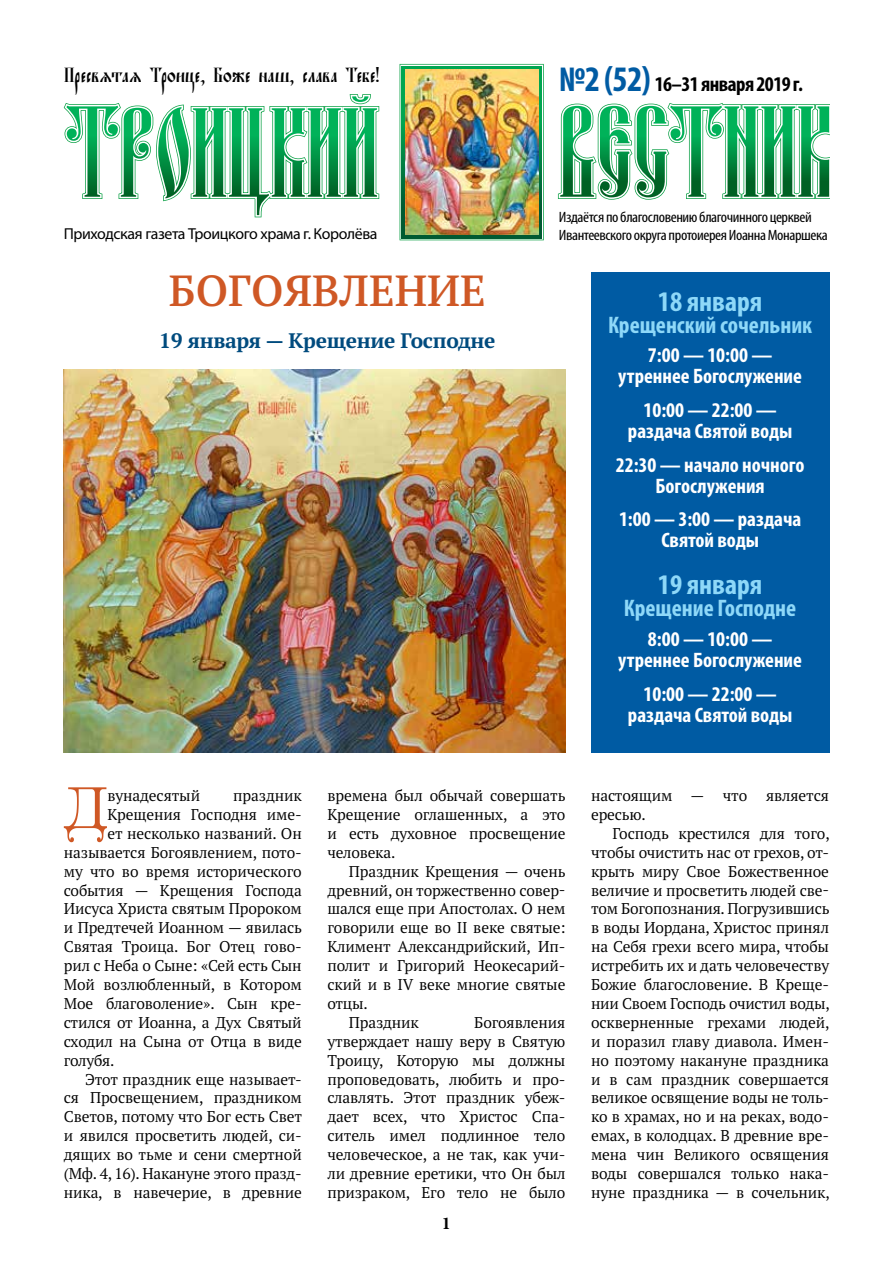
<style>
.page{position:relative;width:893px;height:1263px;background:#fff}
.page>*{position:absolute;margin:0;border:0;box-sizing:border-box;transform-origin:0 0}
.t1{font:63.9px "Antikvarika";color:#cf5825;scale:.91 1}
.t2{font:600 43.5px "PT Serif Pro";color:#cf5825}
.t3{font:700 condensed 28.5px "Myriad Pro";color:#8ed8f8}
.t4{font:700 condensed 24px "Myriad Pro";color:#8ed8f8}
.t5{font:21.75px "Akathistos ie Ucs Regular";letter-spacing:-.025em;color:#000}
.t6{font:700 condensed 21px/21px "Myriad Pro";color:#fff;text-align:center}
.t7{font:700 21px "PT Serif Pro";letter-spacing:-.015em;color:#004b7e}
.t8{font:700 condensed 21px "Myriad Pro";letter-spacing:-.025em;color:#000}
.t9{font:700 18px "Minion Pro";color:#000}
.t10{font:15.9px "Myriad Pro";letter-spacing:-.025em;color:#000}
.t11{font:15.6px/18.9px "PT Serif Pro";letter-spacing:-.01em;color:#000;text-align:justify}
.t12{font:condensed 15px/18px "Myriad Pro";letter-spacing:-.025em;color:#000;scale:1.1 1}
.s1{font-size:36px;color:#005ba3}
</style>
<div class="page">
<div style="left:400px;top:65px;width:143px;height:175px;border:3px solid #fff"></div>
<svg style="left:402px;top:66px;width:140px;height:172px;background:#1e8a47"></svg>
<svg style="left:64px;top:94px;width:316px;height:124px"></svg>
<svg style="left:557px;top:103px;width:272px;height:97px"></svg>
<img style="left:405px;top:70px;width:133px;height:165px">
<img style="left:64px;top:370px;width:502px;height:382px">
<div style="left:591px;top:272px;width:238px;height:480px;background:#005ba3"></div>
<h3 class="t5" style="left:64px;top:62px;width:318px">Пресвzтаz Троице, Боже наш, слава Тебе!</h3>
<p class="t10" style="left:64px;top:224px;width:315px">Приходская газета Троицкого храма г. Королёва</p>
<h2 class="t2" style="left:169px;top:262px;width:318px">БОГОЯВЛЕНИЕ</h2>
<h3 class="t7" style="left:159px;top:327px;width:338px">19 января — Крещение Господне</h3>
<h3 class="t8" style="left:559px;top:71px;width:246px"><span class="s1">№2 (52)</span> 16–31 января 2019 г.</h3>
<p class="t12" style="left:559px;top:208px;width:246px">Издаётся по благословению благочинного церквей<br>Ивантеевского округа протоиерея Иоанна Монаршека</p>
<h3 class="t3" style="left:658px;top:283px;width:106px">18 января</h3>
<h3 class="t4" style="left:608px;top:310px;width:206px">Крещенский сочельник</h3>
<h3 class="t6" style="left:618px;top:344px;width:185px">7:00 — 10:00 — утреннее Богослужение</h3>
<h3 class="t6" style="left:628px;top:399px;width:166px">10:00 — 22:00 — раздача Святой воды</h3>
<h3 class="t6" style="left:616px;top:454px;width:190px">22:30 — начало ночного<br>Богослужения</h3>
<h3 class="t6" style="left:619px;top:508px;width:184px">1:00 — 3:00 — раздача<br>Святой воды</h3>
<h3 class="t3" style="left:658px;top:567px;width:106px">19 января</h3>
<h3 class="t4" style="left:624px;top:593px;width:174px">Крещение Господне</h3>
<h3 class="t6" style="left:618px;top:628px;width:185px">8:00 — 10:00 — утреннее Богослужение</h3>
<h3 class="t6" style="left:628px;top:683px;width:166px">10:00 — 22:00 — раздача Святой воды</h3>
<h1 class="t1" style="left:63px;top:774px;width:52px">Д</h1>
<p class="t11" style="left:107px;top:786px;width:94px">вунадесятый</p>
<p class="t11" style="left:233px;top:786px;width:70px">праздник</p>
<p class="t11" style="left:107px;top:805px;width:196px">Крещения Господня име-</p>
<p class="t11" style="left:107px;top:823px;width:196px">ет несколько названий. Он</p>
<p class="t11" style="left:64px;top:842px;width:240px">называется Богоявлением, пото-</p>
<p class="t11" style="left:64px;top:861px;width:239px">му что во время исторического</p>
<p class="t11" style="left:64px;top:880px;width:240px">события — Крещения Господа</p>
<p class="t11" style="left:64px;top:899px;width:239px">Иисуса Христа святым Пророком</p>
<p class="t11" style="left:64px;top:918px;width:240px">и Предтечей Иоанном — явилась</p>
<p class="t11" style="left:64px;top:937px;width:240px">Святая Троица. Бог Отец гово-</p>
<p class="t11" style="left:64px;top:956px;width:239px">рил с Неба о Сыне: «Сей есть Сын</p>
<p class="t11" style="left:64px;top:975px;width:239px">Мой возлюбленный, в Котором</p>
<p class="t11" style="left:64px;top:994px;width:240px">Мое благоволение». Сын кре-</p>
<p class="t11" style="left:64px;top:1012px;width:239px">стился от Иоанна, а Дух Святый</p>
<p class="t11" style="left:64px;top:1031px;width:240px">сходил на Сына от Отца в виде</p>
<p class="t11" style="left:64px;top:1050px;width:52px">голубя.</p>
<p class="t11" style="left:85px;top:1069px;width:218px">Этот праздник еще называет-</p>
<p class="t11" style="left:64px;top:1088px;width:239px">ся Просвещением, праздником</p>
<p class="t11" style="left:64px;top:1107px;width:240px">Светов, потому что Бог есть Свет</p>
<p class="t11" style="left:64px;top:1126px;width:240px">и явился просветить людей, си-</p>
<p class="t11" style="left:64px;top:1145px;width:239px">дящих во тьме и сени смертной</p>
<p class="t11" style="left:64px;top:1164px;width:240px">(Мф. 4, 16). Накануне этого празд-</p>
<p class="t11" style="left:64px;top:1183px;width:239px">ника, в навечерие, в древние</p>
<p class="t11" style="left:327px;top:786px;width:240px">времена был обычай совершать Крещение оглашенных, а это и есть духовное просвещение человека.</p>
<p class="t11" style="left:349px;top:861px;width:219px">Праздник Крещения — очень</p>
<p class="t11" style="left:327px;top:880px;width:240px">древний, он торжественно совер-</p>
<p class="t11" style="left:327px;top:899px;width:239px">шался еще при Апостолах. О нем</p>
<p class="t11" style="left:327px;top:918px;width:239px">говорили еще во II веке святые:</p>
<p class="t11" style="left:327px;top:937px;width:240px">Климент Александрийский, Ип-</p>
<p class="t11" style="left:327px;top:956px;width:240px">полит и Григорий Неокесарий-</p>
<p class="t11" style="left:327px;top:975px;width:240px">ский и в IV веке многие святые</p>
<p class="t11" style="left:327px;top:994px;width:42px">отцы.</p>
<p class="t11" style="left:349px;top:1012px;width:72px">Праздник</p>
<p class="t11" style="left:327px;top:1012px;width:240px;text-indent:147px">Богоявления утверждает нашу веру в Святую Троицу, Которую мы должны проповедовать, любить и про&shy;славлять. Этот праздник убеж&shy;дает всех, что Христос Спа&shy;ситель имел подлинное тело человеческое, а не так, как учи&shy;ли древние еретики, что Он был призраком, Его тело не было</p>
<p class="t9" style="left:442px;top:1211px;width:10px">1</p>
<p class="t11" style="left:591px;top:786px;width:240px">настоящим — что является ересью.</p>
<p class="t11" style="left:591px;top:823px;width:240px;text-indent:21px">Господь крестился для того, чтобы очистить нас от грехов, от&shy;крыть миру Свое Божественное величие и просветить людей све&shy;том Богопознания. Погрузившись в воды Иордана, Христос принял на Себя грехи всего мира, чтобы истребить их и дать человечеству Божие благословение. В Креще&shy;нии Своем Господь очистил воды, оскверненные грехами людей, и поразил главу диавола. Имен&shy;но поэтому накануне праздника и в сам праздник совершается великое освящение воды не толь&shy;ко в храмах, но и на реках, водо&shy;емах, в колодцах. В древние вре&shy;мена чин Великого освящения воды совершался только нака&shy;нуне праздника — в сочельник,</p>
</div>
